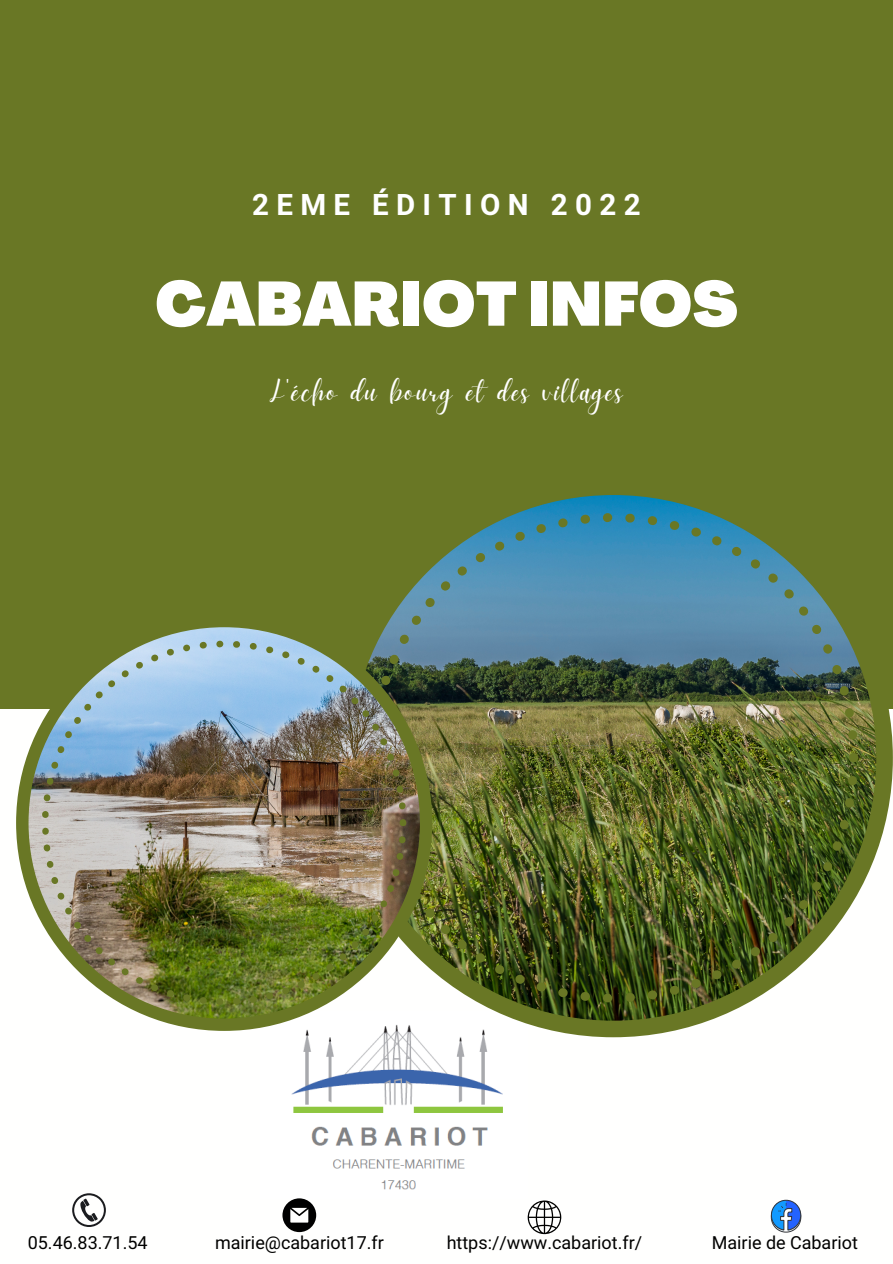
<style>
.page{position:relative;width:893px;height:1264px;background:#fff}
.page>*{position:absolute;margin:0;border:0;box-sizing:border-box;transform-origin:0 0}
.t1{font:900 61.5px "Agrandir";color:#fff}
.t2{font:29.55px "Daydream";letter-spacing:.05em;color:#fff}
.t3{font:700 29.55px "Araboto";letter-spacing:.25em;color:#fff}
.t4{font:18px "Araboto";color:#000}
</style>
<div class="page">
<div style="left:0;top:0;width:892px;height:1262px;background:#697725"></div>
<div style="left:0;top:709px;width:892px;height:553px;background:#fffffe"></div>
<img style="left:291px;top:1030px;width:212px;height:160px">
<svg style="left:334px;top:495px;width:558px;height:542px;fill:#697725"></svg>
<img style="left:369px;top:513px;width:488px;height:489px">
<svg style="left:16px;top:614px;width:416px;height:416px"></svg>
<img style="left:42px;top:640px;width:364px;height:364px">
<svg style="left:770px;top:1199px;width:31px;height:33px"></svg>
<svg style="left:72px;top:1193px;width:34px;height:33px"></svg>
<svg style="left:282px;top:1198px;width:34px;height:34px"></svg>
<svg style="left:527px;top:1200px;width:35px;height:34px"></svg>
<h2 class="t3" style="left:252px;top:187px;width:390px">2EME ÉDITION 2022</h2>
<h1 class="t1" style="left:155px;top:279px;width:583px">CABARIOT INFOS</h1>
<h2 class="t2" style="left:270px;top:374px;width:355px">L'écho du bourg et des villages</h2>
<p class="t4" style="left:28px;top:1231px;width:121px">05.46.83.71.54</p>
<p class="t4" style="left:215px;top:1231px;width:170px">mairie@cabariot17.fr</p>
<p class="t4" style="left:446px;top:1231px;width:197px">https://www.cabariot.fr/</p>
<p class="t4" style="left:711px;top:1231px;width:148px">Mairie de Cabariot</p>
</div>
